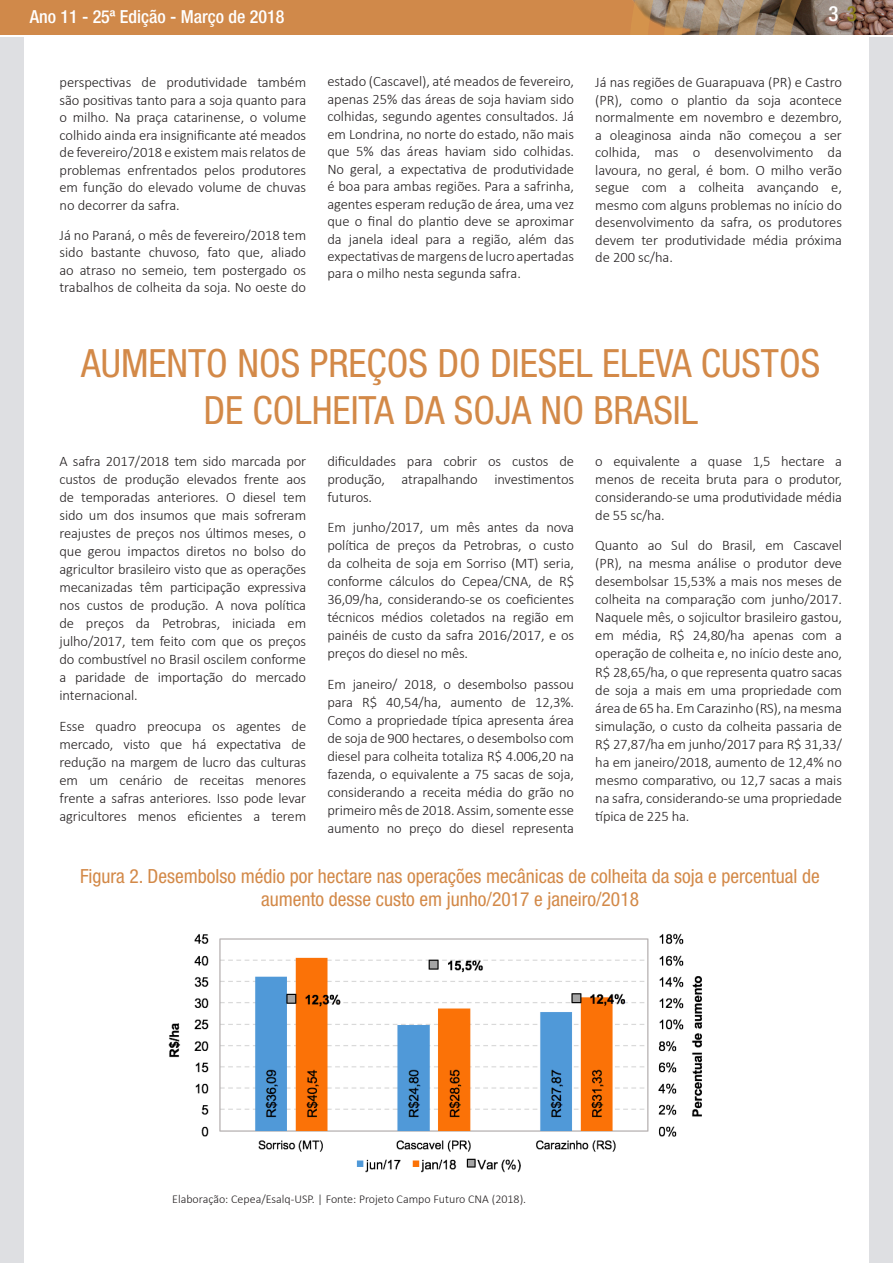
<style>
.page{position:relative;width:893px;height:1263px;background:#fff}
.page>*{position:absolute;margin:0;border:0;box-sizing:border-box;transform-origin:0 0}
.t1{font:condensed 39px/46.8px "Helvetica Neue LT Std";color:#d38948;text-align:center}
.t2{font:500 condensed 21px "Helvetica Neue LT Std";color:#fff}
.t3{font:condensed 19.5px/23.4px "Helvetica Neue LT Std";color:#d38948;text-align:center}
.t4{font:500 condensed 18px "Helvetica Neue LT Std";color:#fff}
.t5{font:300 14.55px/18px "Calibri";letter-spacing:-.01em;color:#231f20;text-align:justify}
.t6{font:300 12px "Calibri";color:#231f20}
.s1{color:#8f7f1c}
</style>
<div class="page">
<div style="left:0;top:13px;width:893px;height:1250px;background:#dedfe2"></div>
<div style="left:24px;top:13px;width:845px;height:1250px;background:#fff"></div>
<div style="left:0;top:0;width:861px;height:37px;background:#d0894a"></div>
<svg style="left:632px;top:0;width:261px;height:35px;background:#95785f"></svg>
<hr style="left:0;top:35px;width:893px;height:2px;background:#fff">
<img style="left:168px;top:933px;width:534px;height:240px">
<p class="t4" style="left:30px;top:6px;width:256px">Ano 11 - 25ª Edição - Março de 2018</p>
<h2 class="t2" style="left:828px;top:1px;width:30px">3 <span class="s1">3</span></h2>
<p class="t5" style="left:60px;top:74px;width:248px;line-height:17.4px">perspectivas de produtividade também são positivas tanto para a soja quanto para o milho. Na praça catarinense, o volume colhido ainda era insignificante até meados de fevereiro/2018 e existem mais relatos de problemas enfrentados pelos produtores em função do elevado volume de chuvas no decorrer da safra.</p>
<p class="t5" style="left:60px;top:226px;width:248px;line-height:17.4px">Já no Paraná, o mês de fevereiro/2018 tem sido bastante chuvoso, fato que, aliado ao atraso no semeio, tem postergado os trabalhos de colheita da soja. No oeste do</p>
<p class="t5" style="left:327px;top:73px;width:248px;line-height:17.4px">estado (Cascavel), até meados de fevereiro, apenas 25% das áreas de soja haviam sido colhidas, segundo agentes consultados. Já em Londrina, no norte do estado, não mais que 5% das áreas haviam sido colhidas.<br>No geral, a expectativa de produtividade é boa para ambas regiões. Para a safrinha, agentes esperam redução de área, uma vez que o final do plantio deve se aproximar da janela ideal para a região, além das expectativas de margens de lucro apertadas para o milho nesta segunda safra.</p>
<p class="t5" style="left:595px;top:74px;width:248px;line-height:17.4px">Já nas regiões de Guarapuava (PR) e Castro (PR), como o plantio da soja acontece normalmente em novembro e dezembro, a oleaginosa ainda não começou a ser colhida, mas o desenvolvimento da lavoura, no geral, é bom. O milho verão segue com a colheita avançando e, mesmo com alguns problemas no início do desenvolvimento da safra, os produtores devem ter produtividade média próxima de 200 sc/ha.</p>
<p class="t1" style="left:81px;top:340px;width:740px">AUMENTO NOS PREÇOS DO DIESEL ELEVA CUSTOS<br>DE COLHEITA DA SOJA NO BRASIL</p>
<p class="t5" style="left:60px;top:452px;width:248px">A safra 2017/2018 tem sido marcada por custos de produção elevados frente aos de temporadas anteriores. O diesel tem sido um dos insumos que mais sofreram reajustes de preços nos últimos meses, o que gerou impactos diretos no bolso do agricultor brasileiro visto que as operações mecanizadas têm participação expressiva nos custos de produção. A nova política de preços da Petrobras, iniciada em julho/2017, tem feito com que os preços do combustível no Brasil oscilem conforme a paridade de importação do mercado internacional.</p>
<p class="t5" style="left:60px;top:716px;width:248px">Esse quadro preocupa os agentes de mercado, visto que há expectativa de redução na margem de lucro das culturas em um cenário de receitas menores frente a safras anteriores. Isso pode levar agricultores menos eficientes a terem</p>
<p class="t5" style="left:327px;top:452px;width:248px">dificuldades para cobrir os custos de produção, atrapalhando investimentos futuros.</p>
<p class="t5" style="left:327px;top:518px;width:248px">Em junho/2017, um mês antes da nova política de preços da Petrobras, o custo da colheita de soja em Sorriso (MT) seria, conforme cálculos do Cepea/CNA, de R$ 36,09/ha, considerando-se os coeficientes técnicos médios coletados na região em painéis de custo da safra 2016/2017, e os preços do diesel no mês.</p>
<p class="t5" style="left:327px;top:675px;width:248px">Em janeiro/ 2018, o desembolso passou para R$ 40,54/ha, aumento de 12,3%.<br>Como a propriedade típica apresenta área de soja de 900 hectares, o desembolso com diesel para colheita totaliza R$ 4.006,20 na fazenda, o equivalente a 75 sacas de soja, considerando a receita média do grão no primeiro mês de 2018. Assim, somente esse aumento no preço do diesel representa</p>
<p class="t5" style="left:595px;top:452px;width:248px">o equivalente a quase 1,5 hectare a menos de receita bruta para o produtor, considerando-se uma produtividade média de 55 sc/ha.</p>
<p class="t5" style="left:595px;top:536px;width:248px">Quanto ao Sul do Brasil, em Cascavel (PR), na mesma análise o produtor deve desembolsar 15,53% a mais nos meses de colheita na comparação com junho/2017.<br>Naquele mês, o sojicultor brasileiro gastou, em média, R$ 24,80/ha apenas com a operação de colheita e, no início deste ano, R$ 28,65/ha, o que representa quatro sacas de soja a mais em uma propriedade com área de 65 ha. Em Carazinho (RS), na mesma simulação, o custo da colheita passaria de R$ 27,87/ha em junho/2017 para R$ 31,33/ ha em janeiro/2018, aumento de 12,4% no mesmo comparativo, ou 12,7 sacas a mais na safra, considerando-se uma propriedade típica de 225 ha.</p>
<p class="t3" style="left:80px;top:864px;width:741px">Figura 2. Desembolso médio por hectare nas operações mecânicas de colheita da soja e percentual de aumento desse custo em junho/2017 e janeiro/2018</p>
<p class="t6" style="left:172px;top:1192px;width:355px">Elaboração: Cepea/Esalq-USP. | Fonte: Projeto Campo Futuro CNA (2018).</p>
</div>
